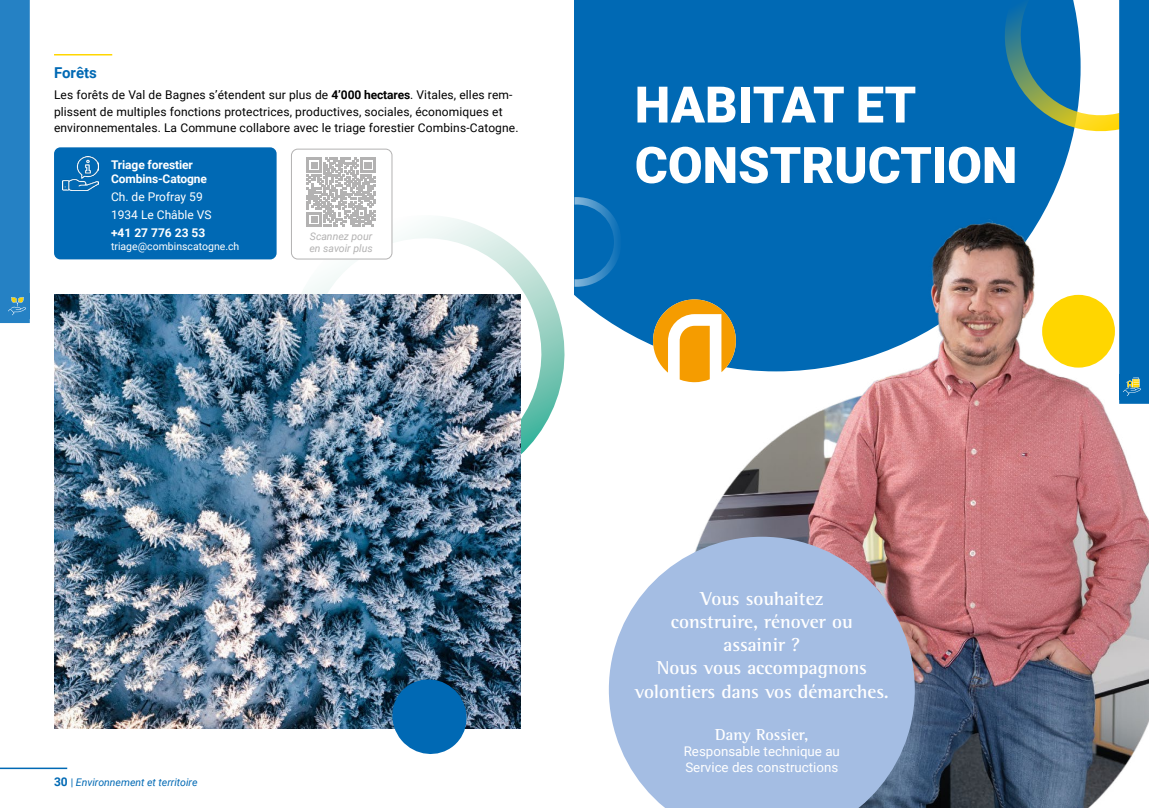
<style>
.page{position:relative;width:1149px;height:808px;background:#fff}
.page>*{position:absolute;margin:0;border:0;box-sizing:border-box;transform-origin:0 0}
.t1{font:900 50.4px/60.4px "Roboto";color:#fff}
.t2{font:700 19.2px/23.1px "Rotis Semi Serif";color:#fff;text-align:center}
.t3{font:700 16.35px "Rotis Semi Serif";color:#fff}
.Texte{font:700 15px "Roboto";color:#0069b4}
.t4{font:13.35px/16px "Roboto";color:#fff}
.Texte-2{font:12px/16.5px "Roboto";letter-spacing:.01em;color:#000}
.t5{font:700 12px/14.4px "Roboto";letter-spacing:-.01em;color:#fff}
.t6{font:12px "Roboto";color:#fff}
.t7{font:italic 10.5px "Roboto";color:#0069b4}
.t8{font:10.5px "Roboto";color:#fff}
.Texte_Qr_code{font:italic 10.5px "Roboto";color:#b3b2b2}
.s1{font-weight:700}
.s2{font-weight:700;font-style:normal;font-size:12px}
.s3{font-style:normal}
</style>
<div class="page">
<img style="left:574px;top:0;width:574px;height:808px">
<svg style="left:608px;top:537px;width:306px;height:271px;background:#a9bcdc"></svg>
<svg style="left:574px;top:197px;width:47px;height:90px;background:#0e71b7"></svg>
<svg style="left:652px;top:299px;width:83px;height:83px"></svg>
<hr style="left:0;top:767px;width:67px;height:2px;background:#0069b4">
<svg style="left:268px;top:215px;width:315px;height:296px"></svg>
<div style="left:54px;top:147px;width:222px;height:112px;background:#0069b4;border-radius:6px"></div>
<img style="left:63px;top:156px;width:35px;height:34px">
<div style="left:291px;top:149px;width:101px;height:110px;background:#fff;border-radius:6px"></div>
<div style="left:291px;top:149px;width:101px;height:110px;border:1px solid #b3b2b2;border-radius:6px"></div>
<svg style="left:307px;top:158px;width:68px;height:69px"></svg>
<hr style="left:54px;top:54px;width:58px;height:2px;background:#ffd600">
<img style="left:54px;top:295px;width:466px;height:433px">
<svg style="left:388px;top:675px;width:83px;height:79px;background:#2974ab"></svg>
<svg style="left:1002px;top:0;width:146px;height:404px"></svg>
<div style="left:0;top:0;width:30px;height:323px;background:#2581c4"></div>
<p class="Texte" style="left:54px;top:62px;width:44px">Forêts</p>
<p class="Texte-2" style="left:54px;top:86px;width:466px">Les forêts de Val de Bagnes s’étendent sur plus de <span class="s1">4’000 hectares</span>. Vitales, elles rem&shy;plissent de multiples fonctions protectrices, productives, sociales, économiques et environnementales. La Commune collabore avec le triage forestier Combins-Catogne.</p>
<p class="t5" style="left:111px;top:157px;width:97px">Triage forestier<br>Combins-Catogne</p>
<p class="t6" style="left:111px;top:188px;width:93px">Ch. de Profray 59</p>
<p class="t6" style="left:111px;top:206px;width:102px">1934 Le Châble VS</p>
<p class="t5" style="left:111px;top:225px;width:96px">+41 27 776 23 53</p>
<p class="t8" style="left:111px;top:239px;width:130px">triage@combinscatogne.ch</p>
<p class="Texte_Qr_code" style="left:310px;top:228px;width:64px">Scannez pour</p>
<p class="Texte_Qr_code" style="left:309px;top:240px;width:65px">en savoir plus</p>
<p class="t1" style="left:634px;top:72px;width:384px">HABITAT ET<br>CONSTRUCTION</p>
<p class="t7" style="left:54px;top:774px;width:145px"><span class="s2">30</span> <span class="s3">|</span> Environnement et territoire</p>
<p class="t2" style="left:634px;top:587px;width:255px">Vous souhaitez<br>construire, rénover ou<br>assainir ?<br>Nous vous accompagnons volontiers dans vos démarches.</p>
<p class="t3" style="left:715px;top:725px;width:94px">Dany Rossier,</p>
<p class="t4" style="left:683px;top:743px;width:158px">Responsable technique au<br>Service des constructions</p>
</div>
